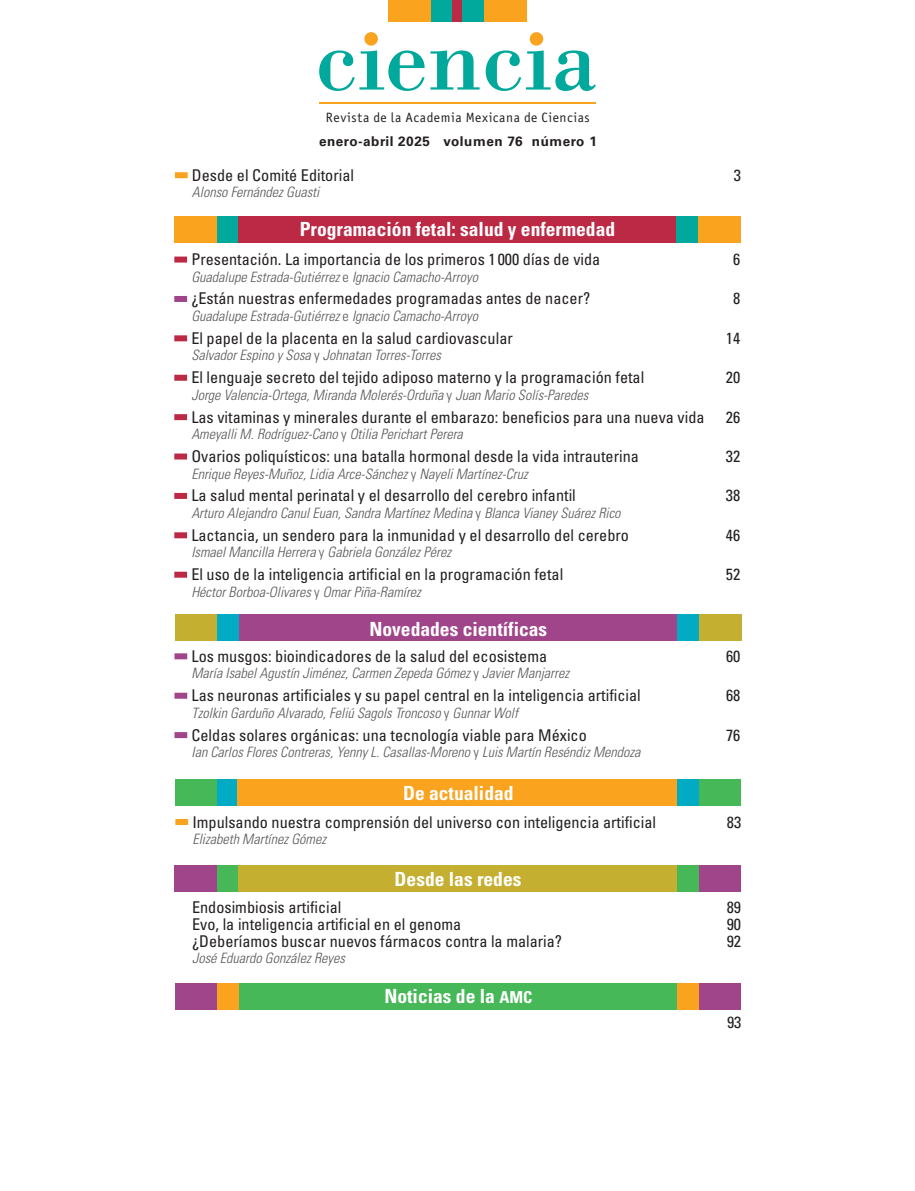
<style>
.page{position:relative;width:915px;height:1191px;background:#fff}
.page>*{position:absolute;margin:0;border:0;box-sizing:border-box;transform-origin:0 0}
.t1{font:700 condensed 19.5px "Univers LT Std";color:#fff}
._00N_Titulo_Articulo{font:condensed 16.2px "Univers LT Std";color:#231f20}
._00N_Autor_Articulo{font:italic 300 condensed 14.25px "Univers LT Std";color:#57585a}
.t2{font:13.5px "Officina Sans Std";letter-spacing:.05em;color:#231f20}
._00N_VolumenNumero{font:700 13.5px "Univers LT Std";letter-spacing:.04em;color:#231f20}
.s1{font-style:normal}
.s2{font-size:16.5px}
</style>
<div class="page">
<svg style="left:319px;top:50px;width:105px;height:41px"></svg>
<svg style="left:430px;top:50px;width:49px;height:40px"></svg>
<svg style="left:485px;top:50px;width:110px;height:41px"></svg>
<hr style="left:319px;top:102px;width:276px;height:1px;background:#f9a31e">
<div style="left:364px;top:32px;width:14px;height:14px;background:#f9a31e;border-radius:50%"></div>
<div style="left:529px;top:32px;width:14px;height:14px;background:#f9a31e;border-radius:50%"></div>
<div style="left:484px;top:0;width:42px;height:21px;background:#f9a31e"></div>
<div style="left:388px;top:0;width:43px;height:21px;background:#f9a31e"></div>
<div style="left:431px;top:0;width:21px;height:21px;background:#00a99b"></div>
<div style="left:452px;top:0;width:10px;height:21px;background:#bb2945"></div>
<div style="left:462px;top:0;width:22px;height:21px;background:#00a99b"></div>
<div style="left:174px;top:256px;width:13px;height:6px;background:#bb2945"></div>
<div style="left:174px;top:296px;width:13px;height:6px;background:#a1458a"></div>
<div style="left:174px;top:335px;width:13px;height:6px;background:#bb2945"></div>
<div style="left:174px;top:375px;width:13px;height:6px;background:#bb2945"></div>
<div style="left:174px;top:414px;width:13px;height:6px;background:#bb2945"></div>
<div style="left:174px;top:453px;width:13px;height:6px;background:#bb2945"></div>
<div style="left:174px;top:493px;width:13px;height:6px;background:#bb2945"></div>
<div style="left:174px;top:532px;width:13px;height:6px;background:#bb2945"></div>
<div style="left:174px;top:571px;width:13px;height:6px;background:#bb2945"></div>
<div style="left:697px;top:216px;width:43px;height:27px;background:#f9a31e"></div>
<div style="left:174px;top:216px;width:43px;height:27px;background:#f9a31e"></div>
<div style="left:217px;top:216px;width:21px;height:27px;background:#00a99b"></div>
<div style="left:238px;top:216px;width:438px;height:27px;background:#bb2945"></div>
<div style="left:676px;top:216px;width:21px;height:27px;background:#00a99b"></div>
<div style="left:698px;top:779px;width:42px;height:26px;background:#46b857"></div>
<div style="left:175px;top:779px;width:42px;height:26px;background:#46b857"></div>
<div style="left:217px;top:779px;width:22px;height:26px;background:#00abc3"></div>
<div style="left:238px;top:779px;width:439px;height:26px;background:#f9a31e"></div>
<div style="left:677px;top:779px;width:21px;height:26px;background:#00abc3"></div>
<div style="left:698px;top:614px;width:43px;height:26px;background:#c5af30"></div>
<div style="left:175px;top:614px;width:43px;height:26px;background:#c5af30"></div>
<div style="left:218px;top:614px;width:21px;height:26px;background:#00abc3"></div>
<div style="left:239px;top:614px;width:438px;height:26px;background:#a1458a"></div>
<div style="left:677px;top:614px;width:21px;height:26px;background:#00abc3"></div>
<div style="left:698px;top:983px;width:42px;height:26px;background:#a1458a"></div>
<div style="left:175px;top:983px;width:42px;height:26px;background:#a1458a"></div>
<div style="left:217px;top:983px;width:22px;height:26px;background:#f9a31e"></div>
<div style="left:239px;top:983px;width:438px;height:26px;background:#46b857"></div>
<div style="left:677px;top:983px;width:21px;height:26px;background:#f9a31e"></div>
<div style="left:175px;top:819px;width:13px;height:6px;background:#f9a31e"></div>
<div style="left:174px;top:653px;width:13px;height:6px;background:#a1458a"></div>
<div style="left:174px;top:692px;width:13px;height:6px;background:#a1458a"></div>
<div style="left:174px;top:732px;width:13px;height:6px;background:#a1458a"></div>
<div style="left:175px;top:172px;width:13px;height:6px;background:#f9a31e"></div>
<div style="left:698px;top:865px;width:42px;height:26px;background:#a1458a"></div>
<div style="left:174px;top:865px;width:43px;height:26px;background:#a1458a"></div>
<div style="left:217px;top:865px;width:21px;height:26px;background:#46b857"></div>
<div style="left:238px;top:865px;width:438px;height:26px;background:#c5af30"></div>
<div style="left:676px;top:865px;width:22px;height:26px;background:#46b857"></div>
<p class="t2" style="left:326px;top:110px;width:265px">Revista de la Academia Mexicana de Ciencias</p>
<p class="_00N_VolumenNumero" style="left:319px;top:133px;width:279px">enero-abril 2025 volumen 76 número 1</p>
<p class="_00N_Titulo_Articulo" style="left:192px;top:165px;width:163px">Desde el Comité Editorial</p>
<p class="_00N_Titulo_Articulo" style="left:733px;top:165px;width:9px">3</p>
<p class="_00N_Autor_Articulo" style="left:192px;top:184px;width:129px">Alonso Fernández Guasti</p>
<p class="t1" style="left:299px;top:217px;width:317px">Programación fetal: salud y enfermedad</p>
<p class="_00N_Titulo_Articulo" style="left:191px;top:249px;width:410px">Presentación. La importancia de los primeros 1 000 días de vida</p>
<p class="_00N_Titulo_Articulo" style="left:732px;top:249px;width:9px">6</p>
<p class="_00N_Autor_Articulo" style="left:191px;top:268px;width:288px">Guadalupe Estrada-Gutiérrez <span class="s1">e</span> Ignacio Camacho-Arroyo</p>
<p class="_00N_Titulo_Articulo" style="left:191px;top:288px;width:400px">¿Están nuestras enfermedades programadas antes de nacer?</p>
<p class="_00N_Titulo_Articulo" style="left:732px;top:288px;width:9px">8</p>
<p class="_00N_Autor_Articulo" style="left:191px;top:307px;width:288px">Guadalupe Estrada-Gutiérrez <span class="s1">e</span> Ignacio Camacho-Arroyo</p>
<p class="_00N_Titulo_Articulo" style="left:191px;top:328px;width:323px">El papel de la placenta en la salud cardiovascular</p>
<p class="_00N_Titulo_Articulo" style="left:725px;top:328px;width:16px">14</p>
<p class="_00N_Autor_Articulo" style="left:191px;top:347px;width:251px">Salvador Espino y Sosa <span class="s1">y</span> Johnatan Torres-Torres</p>
<p class="_00N_Titulo_Articulo" style="left:191px;top:367px;width:454px">El lenguaje secreto del tejido adiposo materno y la programación fetal</p>
<p class="_00N_Titulo_Articulo" style="left:725px;top:367px;width:16px">20</p>
<p class="_00N_Autor_Articulo" style="left:191px;top:386px;width:398px">Jorge Valencia-Ortega, Miranda Molerés-Orduña <span class="s1">y</span> Juan Mario Solís-Paredes</p>
<p class="_00N_Titulo_Articulo" style="left:191px;top:406px;width:514px">Las vitaminas y minerales durante el embarazo: beneficios para una nueva vida</p>
<p class="_00N_Titulo_Articulo" style="left:725px;top:406px;width:16px">26</p>
<p class="_00N_Autor_Articulo" style="left:191px;top:425px;width:273px">Ameyalli M. Rodríguez-Cano <span class="s1">y</span> Otilia Perichart Perera</p>
<p class="_00N_Titulo_Articulo" style="left:191px;top:446px;width:449px">Ovarios poliquísticos: una batalla hormonal desde la vida intrauterina</p>
<p class="_00N_Titulo_Articulo" style="left:725px;top:446px;width:16px">32</p>
<p class="_00N_Autor_Articulo" style="left:191px;top:465px;width:338px">Enrique Reyes-Muñoz, Lidia Arce-Sánchez <span class="s1">y</span> Nayeli Martínez-Cruz</p>
<p class="_00N_Titulo_Articulo" style="left:191px;top:485px;width:386px">La salud mental perinatal y el desarrollo del cerebro infantil</p>
<p class="_00N_Titulo_Articulo" style="left:725px;top:485px;width:16px">38</p>
<p class="_00N_Autor_Articulo" style="left:191px;top:504px;width:430px">Arturo Alejandro Canul Euan, Sandra Martínez Medina <span class="s1">y</span> Blanca Vianey Suárez Rico</p>
<p class="_00N_Titulo_Articulo" style="left:191px;top:525px;width:439px">Lactancia, un sendero para la inmunidad y el desarrollo del cerebro</p>
<p class="_00N_Titulo_Articulo" style="left:725px;top:525px;width:16px">46</p>
<p class="_00N_Autor_Articulo" style="left:191px;top:544px;width:261px">Ismael Mancilla Herrera <span class="s1">y</span> Gabriela González Pérez</p>
<p class="_00N_Titulo_Articulo" style="left:191px;top:564px;width:373px">El uso de la inteligencia artificial en la programación fetal</p>
<p class="_00N_Titulo_Articulo" style="left:725px;top:564px;width:16px">52</p>
<p class="_00N_Autor_Articulo" style="left:191px;top:583px;width:231px">Héctor Borboa-Olivares <span class="s1">y</span> Omar Piña-Ramírez</p>
<p class="t1" style="left:369px;top:617px;width:179px">Novedades científicas</p>
<p class="_00N_Titulo_Articulo" style="left:191px;top:646px;width:357px">Los musgos: bioindicadores de la salud del ecosistema</p>
<p class="_00N_Titulo_Articulo" style="left:725px;top:646px;width:16px">60</p>
<p class="_00N_Autor_Articulo" style="left:191px;top:665px;width:379px">María Isabel Agustín Jiménez, Carmen Zepeda Gómez <span class="s1">y</span> Javier Manjarrez</p>
<p class="_00N_Titulo_Articulo" style="left:191px;top:685px;width:450px">Las neuronas artificiales y su papel central en la inteligencia artificial</p>
<p class="_00N_Titulo_Articulo" style="left:725px;top:685px;width:16px">68</p>
<p class="_00N_Autor_Articulo" style="left:191px;top:704px;width:328px">Tzolkin Garduño Alvarado, Feliú Sagols Troncoso <span class="s1">y</span> Gunnar Wolf</p>
<p class="_00N_Titulo_Articulo" style="left:191px;top:724px;width:396px">Celdas solares orgánicas: una tecnología viable para México</p>
<p class="_00N_Titulo_Articulo" style="left:725px;top:724px;width:16px">76</p>
<p class="_00N_Autor_Articulo" style="left:191px;top:743px;width:450px">Ian Carlos Flores Contreras, Yenny L. Casallas-Moreno <span class="s1">y</span> Luis Martín Reséndiz Mendoza</p>
<p class="t1" style="left:403px;top:781px;width:112px">De actualidad</p>
<p class="_00N_Titulo_Articulo" style="left:192px;top:811px;width:465px">Impulsando nuestra comprensión del universo con inteligencia artificial</p>
<p class="_00N_Titulo_Articulo" style="left:726px;top:811px;width:16px">83</p>
<p class="_00N_Autor_Articulo" style="left:192px;top:830px;width:135px">Elizabeth Martínez Gómez</p>
<p class="t1" style="left:394px;top:867px;width:128px">Desde las redes</p>
<p class="_00N_Titulo_Articulo" style="left:192px;top:897px;width:151px">Endosimbiosis artificial</p>
<p class="_00N_Titulo_Articulo" style="left:726px;top:897px;width:16px">89</p>
<p class="_00N_Titulo_Articulo" style="left:192px;top:914px;width:271px">Evo, la inteligencia artificial en el genoma</p>
<p class="_00N_Titulo_Articulo" style="left:726px;top:914px;width:16px">90</p>
<p class="_00N_Titulo_Articulo" style="left:192px;top:930px;width:371px">¿Deberíamos buscar nuevos fármacos contra la malaria?</p>
<p class="_00N_Titulo_Articulo" style="left:726px;top:930px;width:16px">92</p>
<p class="_00N_Autor_Articulo" style="left:192px;top:949px;width:154px">José Eduardo González Reyes</p>
<p class="t1" style="left:384px;top:984px;width:149px">Noticias de la <span class="s2">AMC</span></p>
<p class="_00N_Titulo_Articulo" style="left:726px;top:1012px;width:16px">93</p>
</div>
